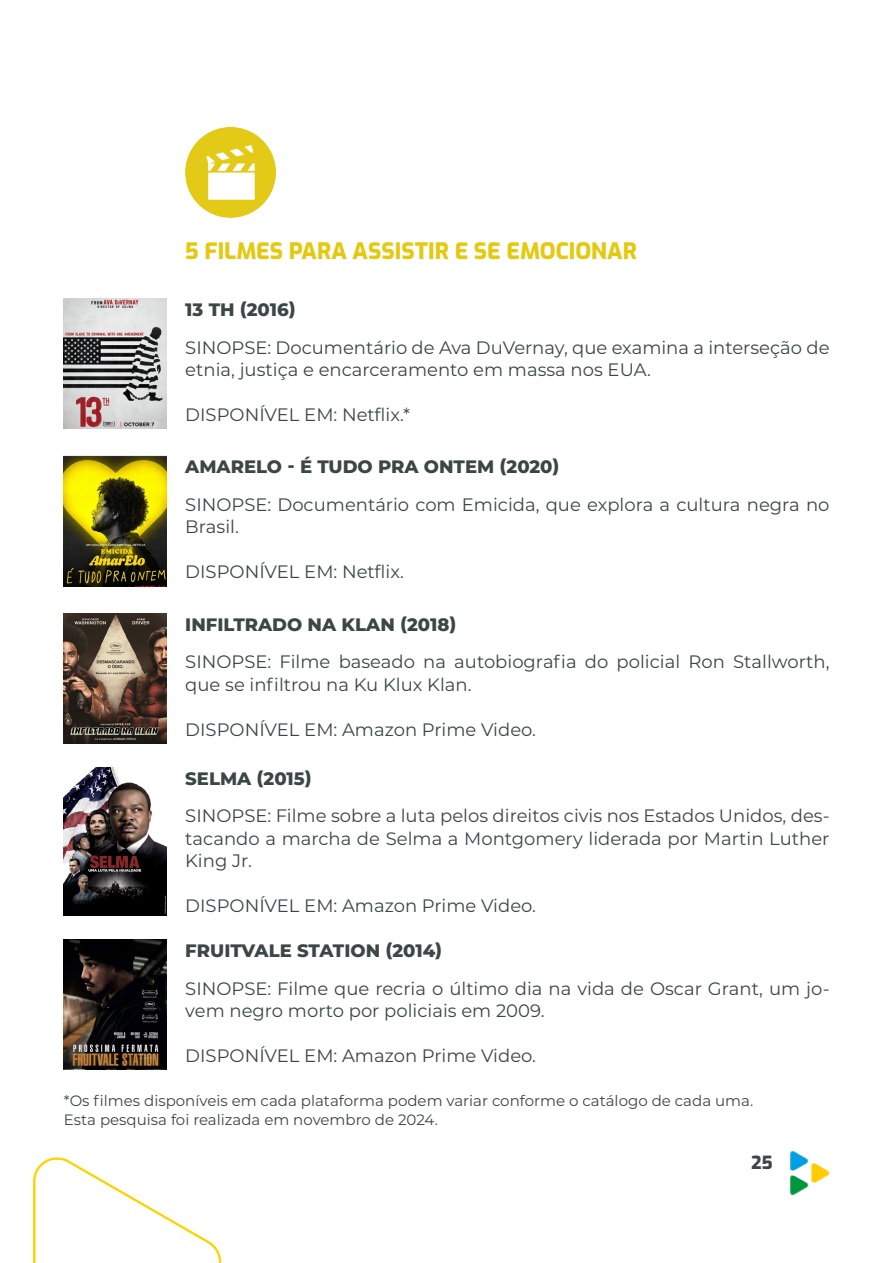
<style>
.page{position:relative;width:893px;height:1263px;background:#fff}
.page>*{position:absolute;margin:0;border:0;box-sizing:border-box;transform-origin:0 0}
.Subtítulo__Exo{font:800 22.5px "Exo";color:#e3ca11}
.t1{font:18px/22.5px "Montserrat";color:#3c4646}
.t2{font:800 18px "Montserrat";color:#3c4646}
.t3{font:800 18px "Exo";color:#3c4646}
.t4{font:15px "Montserrat";color:#3c4646}
</style>
<div class="page">
<img style="left:790px;top:1151px;width:39px;height:44px">
<img style="left:33px;top:1157px;width:189px;height:106px">
<img style="left:185px;top:128px;width:90px;height:90px">
<img style="left:64px;top:298px;width:103px;height:131px">
<img style="left:64px;top:456px;width:103px;height:130px">
<img style="left:64px;top:613px;width:103px;height:130px">
<img style="left:64px;top:767px;width:103px;height:148px">
<img style="left:64px;top:939px;width:103px;height:131px">
<p class="Subtítulo__Exo" style="left:185px;top:233px;width:453px">5 FILMES PARA ASSISTIR E SE EMOCIONAR</p>
<p class="t2" style="left:185px;top:296px;width:112px">13 TH (2016)</p>
<p class="t1" style="left:185px;top:335px;width:646px">SINOPSE: Documentário de Ava DuVernay, que examina a interseção de etnia, justiça e encarceramento em massa nos EUA.</p>
<p class="t1" style="left:185px;top:403px;width:226px">DISPONÍVEL EM: Netflix.*</p>
<p class="t2" style="left:185px;top:454px;width:376px">AMARELO - É TUDO PRA ONTEM (2020)</p>
<p class="t1" style="left:185px;top:493px;width:646px">SINOPSE: Documentário com Emicida, que explora a cultura negra no<br>Brasil.</p>
<p class="t1" style="left:185px;top:560px;width:220px">DISPONÍVEL EM: Netflix.</p>
<p class="t2" style="left:185px;top:611px;width:273px">INFILTRADO NA KLAN (2018)</p>
<p class="t1" style="left:185px;top:650px;width:646px">SINOPSE: Filme baseado na autobiografia do policial Ron Stallworth, que se infiltrou na Ku Klux Klan.</p>
<p class="t1" style="left:185px;top:717px;width:352px">DISPONÍVEL EM: Amazon Prime Video.</p>
<p class="t2" style="left:185px;top:765px;width:128px">SELMA (2015)</p>
<p class="t1" style="left:185px;top:804px;width:646px;text-align:justify">SINOPSE: Filme sobre a luta pelos direitos civis nos Estados Unidos, des&shy;tacando a marcha de Selma a Montgomery liderada por Martin Luther King Jr.</p>
<p class="t1" style="left:185px;top:894px;width:352px">DISPONÍVEL EM: Amazon Prime Video.</p>
<p class="t2" style="left:185px;top:938px;width:258px">FRUITVALE STATION (2014)</p>
<p class="t1" style="left:185px;top:976px;width:646px">SINOPSE: Filme que recria o último dia na vida de Oscar Grant, um jo&shy;vem negro morto por policiais em 2009.</p>
<p class="t1" style="left:185px;top:1044px;width:352px">DISPONÍVEL EM: Amazon Prime Video.</p>
<p class="t4" style="left:64px;top:1090px;width:691px">*Os filmes disponíveis em cada plataforma podem variar conforme o catálogo de cada uma.</p>
<p class="t4" style="left:64px;top:1110px;width:376px">Esta pesquisa foi realizada em novembro de 2024.</p>
<p class="t3" style="left:751px;top:1149px;width:23px">25</p>
</div>
